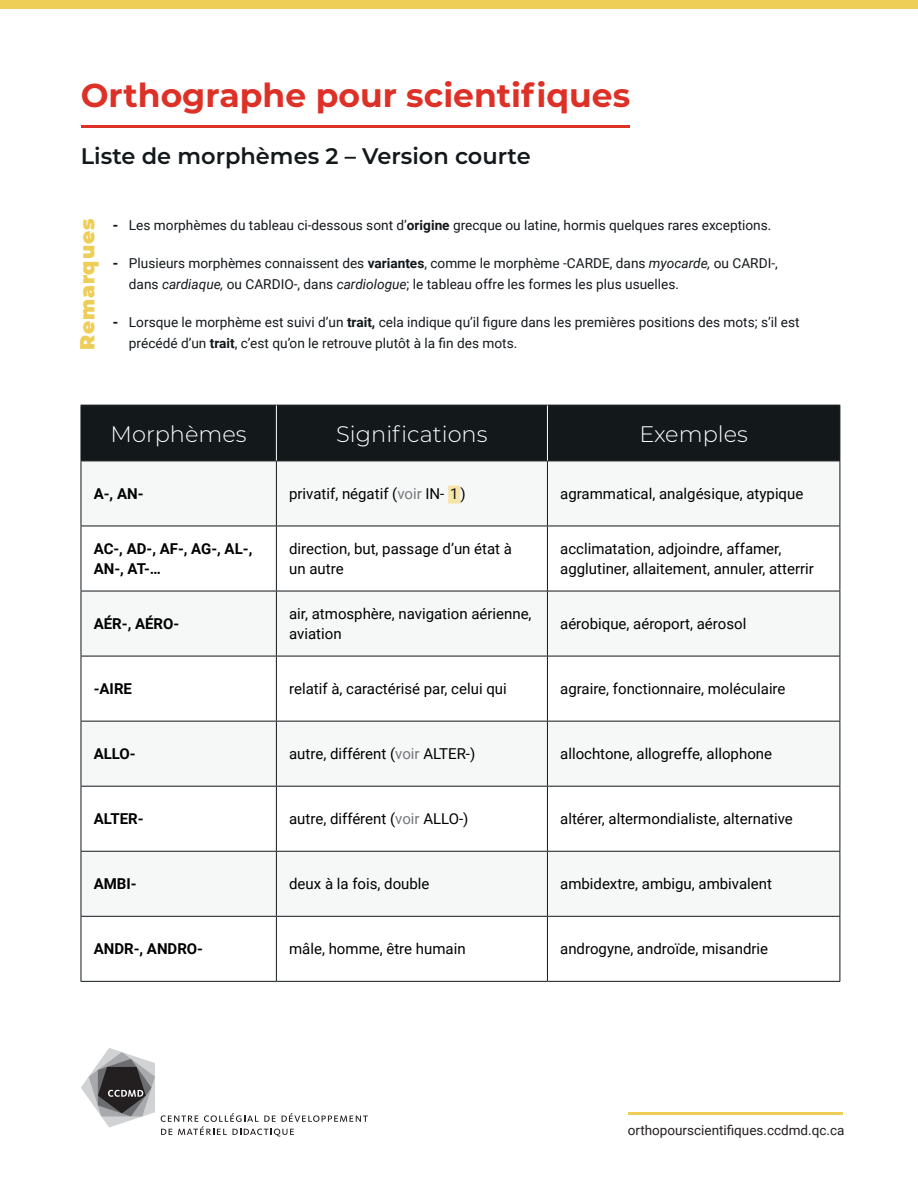
<style>
.page{position:relative;width:918px;height:1188px;background:#fff}
.page>*{position:absolute;margin:0;border:0;box-sizing:border-box;transform-origin:0 0}
.t1{font:700 33px "Montserrat";color:#dd3027}
.t2{font:600 22.5px "Montserrat";color:#13181b}
.t3{font:300 22.5px "Montserrat";color:#fff}
.t4{font:900 20.25px "Montserrat";letter-spacing:.04em;color:#eece56}
.t5{font:15px/19.5px "Roboto";color:#000001}
.t6{font:700 15px/19.5px "Roboto";color:#000001}
.t7{font:13.65px/21px "Roboto";color:#13181b}
.t8{font:13.5px "Roboto";color:#231f20}
.s1{font-weight:900}
.s2{font-weight:700}
.s3{font-style:italic}
.s4{color:#74787a}
.s5{color:#13181b}
</style>
<div class="page">
<svg style="left:161px;top:1113px;width:207px;height:24px"></svg>
<svg style="left:81px;top:1048px;width:74px;height:79px"></svg>
<div style="left:0;top:0;width:918px;height:9px;background:#eece56"></div>
<hr style="left:81px;top:125px;width:549px;height:3px;background:#dd3027">
<hr style="left:629px;top:1112px;width:214px;height:3px;background:#eece56">
<div style="left:82px;top:406px;width:758px;height:55px;background:#13181b"></div>
<svg style="left:82px;top:462px;width:758px;height:454px;fill:#f6f7f7"></svg>
<hr style="left:547px;top:461px;width:1px;height:65px;background:#13181b">
<hr style="left:840px;top:461px;width:1px;height:65px;background:#13181b">
<hr style="left:81px;top:526px;width:195px;height:1px;background:#13181b">
<hr style="left:276px;top:526px;width:271px;height:1px;background:#13181b">
<hr style="left:547px;top:526px;width:293px;height:1px;background:#13181b">
<hr style="left:547px;top:526px;width:1px;height:65px;background:#13181b">
<hr style="left:840px;top:526px;width:1px;height:65px;background:#13181b">
<hr style="left:81px;top:591px;width:195px;height:1px;background:#13181b">
<hr style="left:276px;top:591px;width:271px;height:1px;background:#13181b">
<hr style="left:547px;top:591px;width:293px;height:1px;background:#13181b">
<hr style="left:547px;top:591px;width:1px;height:65px;background:#13181b">
<hr style="left:840px;top:591px;width:1px;height:65px;background:#13181b">
<hr style="left:81px;top:656px;width:195px;height:1px;background:#13181b">
<hr style="left:276px;top:656px;width:271px;height:1px;background:#13181b">
<hr style="left:547px;top:656px;width:293px;height:1px;background:#13181b">
<hr style="left:547px;top:656px;width:1px;height:65px;background:#13181b">
<hr style="left:840px;top:656px;width:1px;height:65px;background:#13181b">
<hr style="left:81px;top:721px;width:195px;height:1px;background:#13181b">
<hr style="left:276px;top:721px;width:271px;height:1px;background:#13181b">
<hr style="left:547px;top:721px;width:293px;height:1px;background:#13181b">
<hr style="left:547px;top:722px;width:1px;height:64px;background:#13181b">
<hr style="left:840px;top:722px;width:1px;height:64px;background:#13181b">
<hr style="left:81px;top:786px;width:195px;height:1px;background:#13181b">
<hr style="left:276px;top:786px;width:271px;height:1px;background:#13181b">
<hr style="left:547px;top:786px;width:293px;height:1px;background:#13181b">
<hr style="left:547px;top:787px;width:1px;height:64px;background:#13181b">
<hr style="left:840px;top:787px;width:1px;height:64px;background:#13181b">
<hr style="left:81px;top:851px;width:195px;height:1px;background:#13181b">
<hr style="left:276px;top:851px;width:271px;height:1px;background:#13181b">
<hr style="left:547px;top:851px;width:293px;height:1px;background:#13181b">
<hr style="left:547px;top:852px;width:1px;height:64px;background:#13181b">
<hr style="left:840px;top:852px;width:1px;height:64px;background:#13181b">
<hr style="left:81px;top:916px;width:195px;height:1px;background:#13181b">
<hr style="left:276px;top:916px;width:271px;height:1px;background:#13181b">
<hr style="left:547px;top:916px;width:293px;height:1px;background:#13181b">
<hr style="left:547px;top:917px;width:1px;height:64px;background:#13181b">
<hr style="left:840px;top:917px;width:1px;height:64px;background:#13181b">
<hr style="left:81px;top:981px;width:195px;height:1px;background:#13181b">
<hr style="left:276px;top:981px;width:271px;height:1px;background:#13181b">
<hr style="left:547px;top:981px;width:293px;height:1px;background:#13181b">
<hr style="left:81px;top:461px;width:1px;height:65px;background:#13181b">
<hr style="left:276px;top:461px;width:1px;height:65px;background:#13181b">
<hr style="left:81px;top:526px;width:1px;height:65px;background:#13181b">
<hr style="left:276px;top:526px;width:1px;height:65px;background:#13181b">
<hr style="left:81px;top:591px;width:1px;height:65px;background:#13181b">
<hr style="left:276px;top:591px;width:1px;height:65px;background:#13181b">
<hr style="left:81px;top:656px;width:1px;height:65px;background:#13181b">
<hr style="left:276px;top:656px;width:1px;height:65px;background:#13181b">
<hr style="left:81px;top:722px;width:1px;height:64px;background:#13181b">
<hr style="left:276px;top:722px;width:1px;height:64px;background:#13181b">
<hr style="left:81px;top:787px;width:1px;height:64px;background:#13181b">
<hr style="left:276px;top:787px;width:1px;height:64px;background:#13181b">
<hr style="left:81px;top:852px;width:1px;height:64px;background:#13181b">
<hr style="left:276px;top:852px;width:1px;height:64px;background:#13181b">
<hr style="left:81px;top:917px;width:1px;height:64px;background:#13181b">
<hr style="left:276px;top:917px;width:1px;height:64px;background:#13181b">
<hr style="left:81px;top:405px;width:195px;height:1px;background:#13181b">
<hr style="left:81px;top:405px;width:1px;height:56px;background:#13181b">
<hr style="left:276px;top:405px;width:271px;height:1px;background:#13181b">
<hr style="left:547px;top:405px;width:293px;height:1px;background:#13181b">
<hr style="left:840px;top:405px;width:1px;height:56px;background:#13181b">
<hr style="left:81px;top:461px;width:195px;height:1px;background:#13181b">
<hr style="left:276px;top:461px;width:271px;height:1px;background:#13181b">
<hr style="left:547px;top:461px;width:293px;height:1px;background:#13181b">
<hr style="left:276px;top:405px;width:1px;height:56px;background:#fff">
<hr style="left:547px;top:405px;width:1px;height:56px;background:#fff">
<div style="left:448px;top:486px;width:12px;height:18px;background:#f6e4a9"></div>
<h1 class="t1" style="left:81px;top:72px;width:551px">Orthographe pour scientifiques</h1>
<h2 class="t2" style="left:81px;top:140px;width:451px">Liste de morphèmes 2 – Version courte</h2>
<h3 class="t4" style="left:72px;top:350px;width:133px;rotate:-90deg">Remarques</h3>
<p class="t7" style="left:112px;top:214px;width:660px"><span class="s1">-</span> Les morphèmes du tableau ci-dessous sont d’<span class="s2">origine</span> grecque ou latine, hormis quelques rares exceptions.</p>
<p class="t7" style="left:129px;top:252px;width:650px;text-indent:-17px"><span class="s1">-</span> Plusieurs morphèmes connaissent des <span class="s2">variantes</span>, comme le morphème -CARDE, dans <span class="s3">myocarde,</span> ou CARDI-, dans <span class="s3">cardiaque,</span> ou CARDIO-, dans <span class="s3">cardiologue</span>; le tableau offre les formes les plus usuelles.</p>
<p class="t7" style="left:112px;top:311px;width:689px"><span class="s1">-</span> Lorsque le morphème est suivi d’un <span class="s2">trait,</span> cela indique qu’il figure dans les premières positions des mots; s’il est</p>
<p class="t7" style="left:129px;top:332px;width:390px">précédé d’un <span class="s2">trait</span>, c’est qu’on le retrouve plutôt à la fin des mots.</p>
<h2 class="t3" style="left:111px;top:419px;width:138px">Morphèmes</h2>
<h2 class="t3" style="left:336px;top:419px;width:153px">Significations</h2>
<h2 class="t3" style="left:639px;top:419px;width:110px">Exemples</h2>
<p class="t6" style="left:94px;top:483px;width:51px">A-, AN-</p>
<p class="t5" style="left:289px;top:483px;width:178px">privatif, négatif (<span class="s4">voir</span> IN- <span class="s5">1</span> )</p>
<p class="t5" style="left:560px;top:483px;width:245px">agrammatical, analgésique, atypique</p>
<p class="t6" style="left:94px;top:539px;width:160px">AC-, AD-, AF-, AG-, AL-,<br>AN-, AT-…</p>
<p class="t5" style="left:289px;top:539px;width:224px">direction, but, passage d’un état à un autre</p>
<p class="t5" style="left:560px;top:539px;width:255px">acclimatation, adjoindre, affamer, agglutiner, allaitement, annuler, atterrir</p>
<p class="t6" style="left:94px;top:614px;width:87px">AÉR-, AÉRO-</p>
<p class="t5" style="left:289px;top:604px;width:244px">air, atmosphère, navigation aérienne, aviation</p>
<p class="t5" style="left:560px;top:614px;width:188px">aérobique, aéroport, aérosol</p>
<p class="t6" style="left:94px;top:679px;width:40px">-AIRE</p>
<p class="t5" style="left:289px;top:679px;width:219px">relatif à, caractérisé par, celui qui</p>
<p class="t5" style="left:560px;top:679px;width:227px">agraire, fonctionnaire, moléculaire</p>
<p class="t6" style="left:94px;top:744px;width:44px">ALLO-</p>
<p class="t5" style="left:289px;top:744px;width:188px">autre, différent (<span class="s4">voir</span> ALTER-)</p>
<p class="t5" style="left:560px;top:744px;width:213px">allochtone, allogreffe, allophone</p>
<p class="t6" style="left:94px;top:809px;width:51px">ALTER-</p>
<p class="t5" style="left:289px;top:809px;width:181px">autre, différent (<span class="s4">voir</span> ALLO-)</p>
<p class="t5" style="left:560px;top:809px;width:234px">altérer, altermondialiste, alternative</p>
<p class="t6" style="left:94px;top:874px;width:45px">AMBI-</p>
<p class="t5" style="left:289px;top:874px;width:142px">deux à la fois, double</p>
<p class="t5" style="left:560px;top:874px;width:213px">ambidextre, ambigu, ambivalent</p>
<p class="t6" style="left:94px;top:939px;width:111px">ANDR-, ANDRO-</p>
<p class="t5" style="left:289px;top:939px;width:178px">mâle, homme, être humain</p>
<p class="t5" style="left:560px;top:939px;width:210px">androgyne, androïde, misandrie</p>
<p class="t8" style="left:628px;top:1121px;width:218px">orthopourscientifiques.ccdmd.qc.ca</p>
</div>
